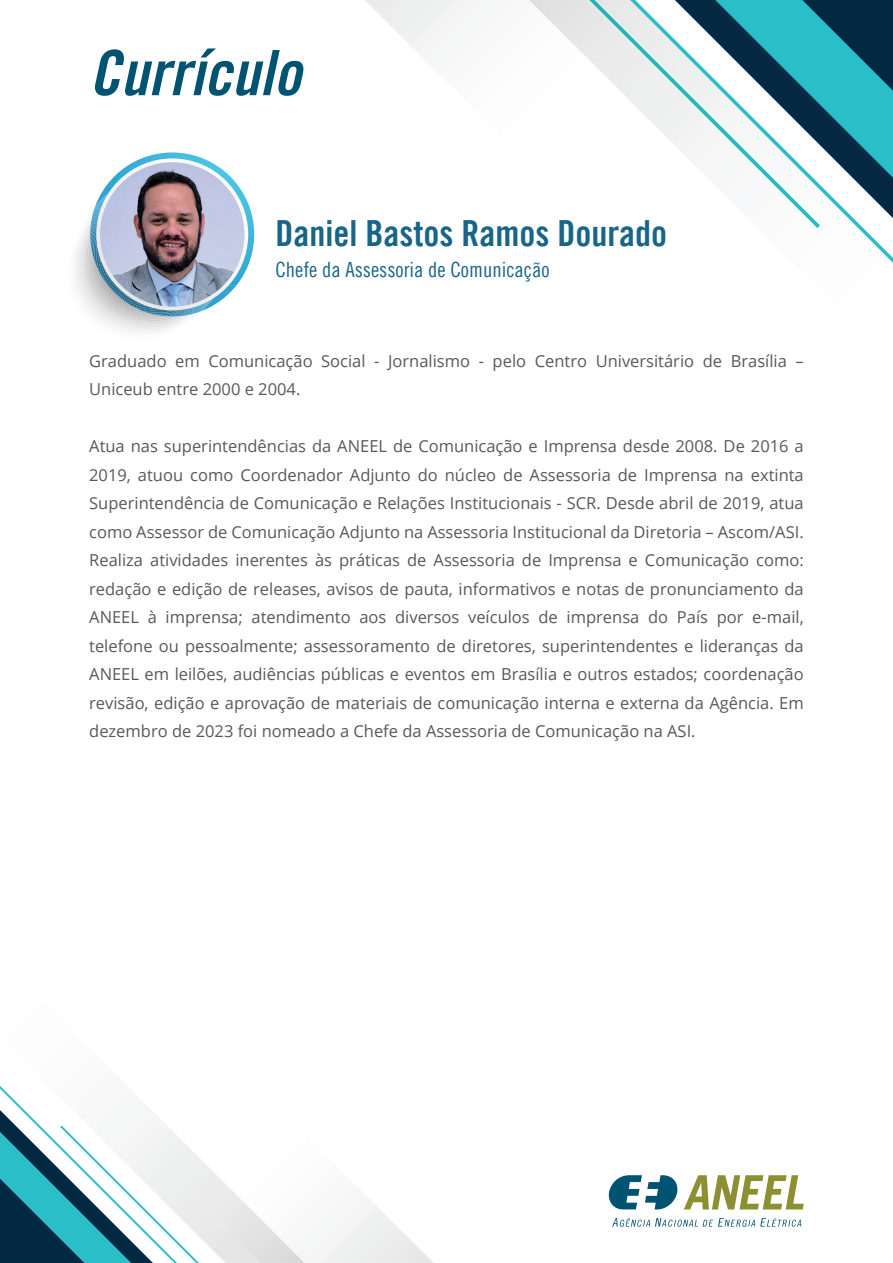
<style>
.page{position:relative;width:893px;height:1263px;background:#fff}
.page>*{position:absolute;margin:0;border:0;box-sizing:border-box;transform-origin:0 0}
.t1{font:62.55px "Trade Gothic LT Bold Cond Twenty Obl";color:#015372}
.t2{font:36px "Trade Gothic LT Pro Bd Cn 20";color:#186589}
.t3{font:21px "Trade Gothic LT Pro Cn 18";color:#186589}
.t4{font:16.5px/28.5px "Open Sans";color:#57585a}
</style>
<div class="page">
<svg style="left:820px;top:0;width:73px;height:263px"></svg>
<svg style="left:633px;top:0;width:187px;height:228px"></svg>
<svg style="left:365px;top:0;width:113px;height:56px"></svg>
<img style="left:529px;top:0;width:131px;height:103px">
<svg style="left:0;top:1086px;width:433px;height:177px"></svg>
<img style="left:181px;top:1161px;width:124px;height:102px">
<svg style="left:612px;top:1218px;width:189px;height:9px"></svg>
<svg style="left:608px;top:1175px;width:196px;height:34px"></svg>
<svg style="left:75px;top:152px;width:179px;height:181px"></svg>
<svg style="left:96px;top:158px;width:152px;height:152px"></svg>
<img style="left:100px;top:162px;width:144px;height:145px;border-radius:72px">
<h1 class="t1" style="left:89px;top:35px;width:213px">Currículo</h1>
<h2 class="t2" style="left:275px;top:211px;width:393px">Daniel Bastos Ramos Dourado</h2>
<p class="t3" style="left:275px;top:257px;width:276px">Chefe da Assessoria de Comunicação</p>
<p class="t4" style="left:89px;top:346px;width:716px">Graduado em Comunicação Social - Jornalismo - pelo Centro Universitário de Brasília –<br>Uniceub entre 2000 e 2004.</p>
<p class="t4" style="left:89px;top:431px;width:716px;text-align:justify">Atua nas superintendências da ANEEL de Comunicação e Imprensa desde 2008. De 2016 a 2019, atuou como Coordenador Adjunto do núcleo de Assessoria de Imprensa na extinta Superintendência de Comunicação e Relações Institucionais - SCR. Desde abril de 2019, atua como Assessor de Comunicação Adjunto na Assessoria Institucional da Diretoria – Ascom/ASI.<br>Realiza atividades inerentes às práticas de Assessoria de Imprensa e Comunicação como: redação e edição de releases, avisos de pauta, informativos e notas de pronunciamento da ANEEL à imprensa; atendimento aos diversos veículos de imprensa do País por e-mail, telefone ou pessoalmente; assessoramento de diretores, superintendentes e lideranças da ANEEL em leilões, audiências públicas e eventos em Brasília e outros estados; coordenação revisão, edição e aprovação de materiais de comunicação interna e externa da Agência. Em dezembro de 2023 foi nomeado a Chefe da Assessoria de Comunicação na ASI.</p>
</div>
